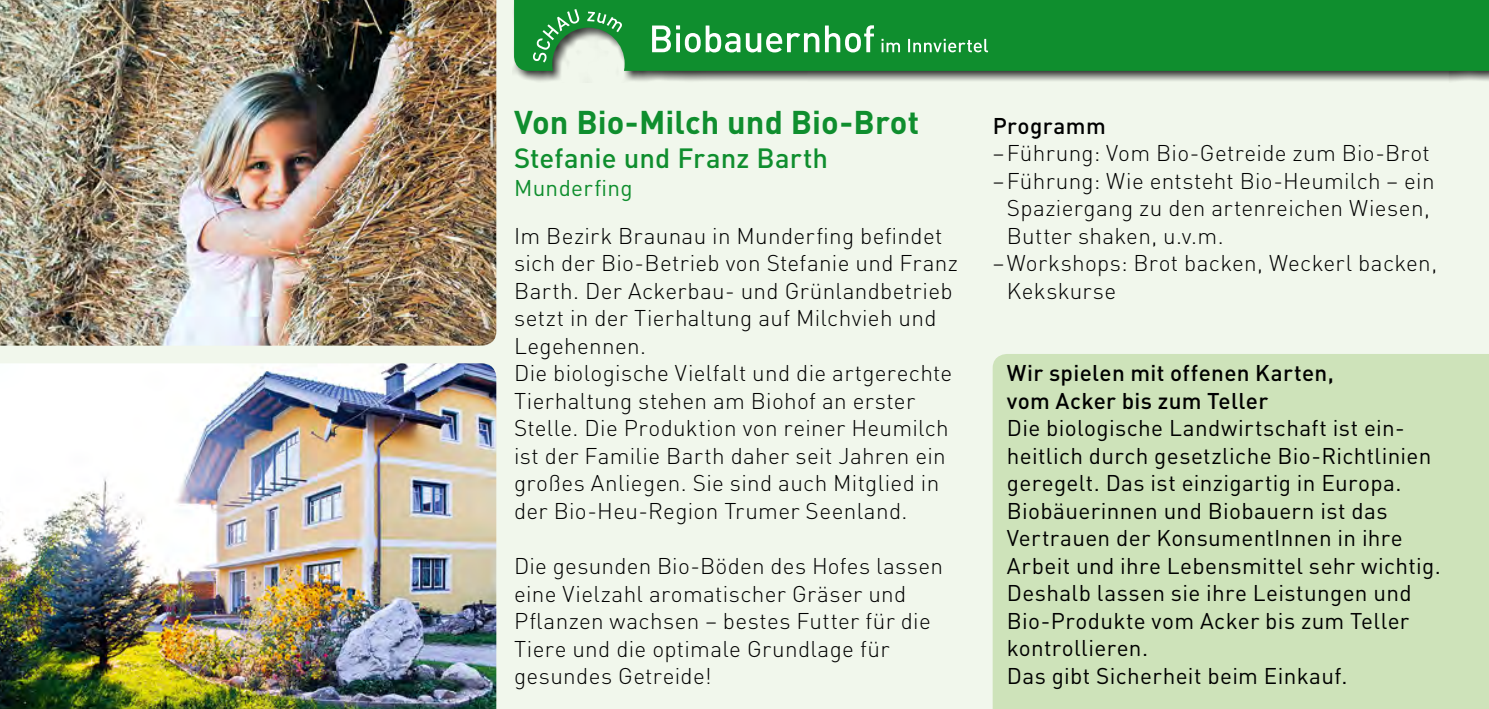
<style>
.page{position:relative;width:1489px;height:709px;background:#fff}
.page>*{position:absolute;margin:0;border:0;box-sizing:border-box;transform-origin:0 0}
.t1{font:700 32.5px "DIN";color:#0f8e2e}
.t2{font:500 27.5px "DIN";letter-spacing:.005em;color:#0f8e2e}
.t3{font:300 22.5px/27.5px "DIN";letter-spacing:.015em;color:#000}
.t4{font:22.5px/27.5px "DIN";letter-spacing:.015em;color:#000}
.t5{font:500 22.5px/27.5px "DIN";letter-spacing:.015em;color:#000}
.t6{font:22.5px "DIN";letter-spacing:.015em;color:#0f8e2e}
</style>
<div class="page">
<div style="left:0;top:0;width:1488px;height:709px;background:#f1f7ec"></div>
<div style="left:512px;top:0;width:976px;height:82px;background:#000;opacity:.75"></div>
<div style="left:514px;top:0;width:974px;height:71px;background:#0f8e2e"></div>
<svg style="left:652px;top:25px;width:336px;height:27px"></svg>
<svg style="left:532px;top:9px;width:90px;height:54px"></svg>
<div style="left:992px;top:354px;width:496px;height:355px;background:#cee3ba"></div>
<img style="left:0;top:363px;width:496px;height:346px">
<img style="left:0;top:0;width:496px;height:345px">
<h1 class="t1" style="left:514px;top:101px;width:406px">Von Bio-Milch und Bio-Brot</h1>
<p class="t2" style="left:514px;top:141px;width:315px">Stefanie und Franz Barth</p>
<p class="t6" style="left:514px;top:174px;width:120px">Munderfing</p>
<p class="t3" style="left:514px;top:222px;width:445px">Im Bezirk Braunau in Munderfing befindet sich der Bio-Betrieb von Stefanie und Franz Barth. Der Ackerbau- und Grünlandbetrieb setzt in der Tierhaltung auf Milchvieh und Legehennen.<br>Die biologische Vielfalt und die artgerechte Tierhaltung stehen am Biohof an erster Stelle. Die Produktion von reiner Heumilch ist der Familie Barth daher seit Jahren ein großes Anliegen. Sie sind auch Mitglied in der Bio-Heu-Region Trumer Seenland.</p>
<p class="t3" style="left:514px;top:552px;width:430px">Die gesunden Bio-Böden des Hofes lassen eine Vielzahl aromatischer Gräser und Pflanzen wachsen – bestes Futter für die Tiere und die optimale Grundlage für gesundes Getreide!</p>
<p class="t5" style="left:992px;top:111px;width:115px">Programm</p>
<p class="t3" style="left:992px;top:139px;width:438px">–Führung: Vom Bio-Getreide zum Bio-Brot</p>
<p class="t3" style="left:992px;top:167px;width:443px">–Führung: Wie entsteht Bio-Heumilch – ein</p>
<p class="t3" style="left:1006px;top:194px;width:424px">Spaziergang zu den artenreichen Wiesen,</p>
<p class="t3" style="left:1006px;top:222px;width:218px">Butter shaken, u.v.m.</p>
<p class="t3" style="left:992px;top:249px;width:446px">–Workshops: Brot backen, Weckerl backen,</p>
<p class="t3" style="left:1006px;top:277px;width:111px">Kekskurse</p>
<p class="t5" style="left:1006px;top:359px;width:328px">Wir spielen mit offenen Karten, vom Acker bis zum Teller</p>
<p class="t4" style="left:1006px;top:414px;width:435px">Die biologische Landwirtschaft ist ein&shy;heitlich durch gesetzliche Bio-Richtlinien geregelt. Das ist einzigartig in Europa.<br>Biobäuerinnen und Biobauern ist das Vertrauen der KonsumentInnen in ihre Arbeit und ihre Lebensmittel sehr wichtig.<br>Deshalb lassen sie ihre Leistungen und Bio-Produkte vom Acker bis zum Teller kontrollieren.<br>Das gibt Sicherheit beim Einkauf.</p>
</div>
